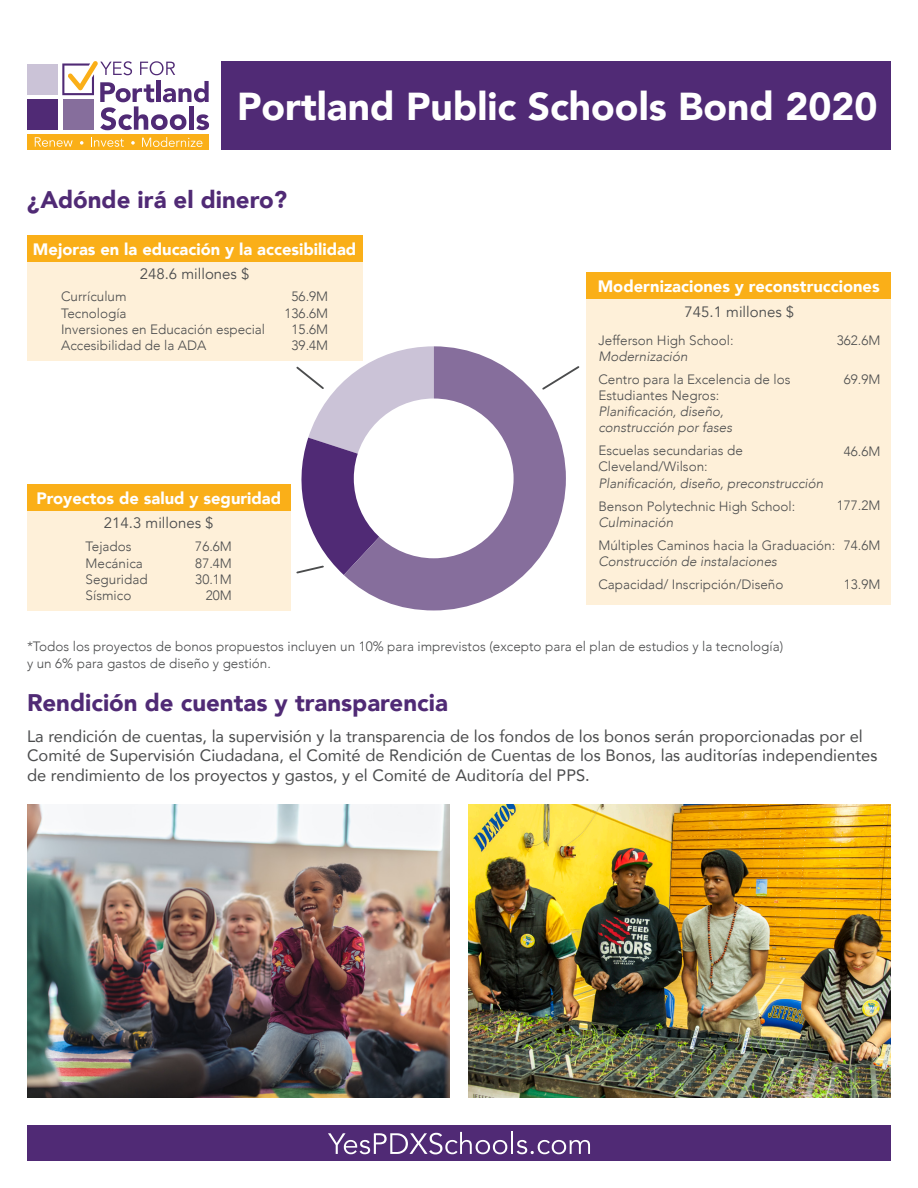
<style>
.page{position:relative;width:918px;height:1188px;background:#fff}
.page>*{position:absolute;margin:0;border:0;box-sizing:border-box;transform-origin:0 0}
.t1{font:900 38.85px "Avenir";color:#fff}
.t2{font:900 24px "Avenir";color:#502a75}
.t3{font:16.5px/19.8px "Avenir";color:#4b4c4d}
.t4{font:900 16.5px "Avenir";color:#fff}
.t5{font:15px "Avenir";color:#4b4c4d}
.t6{font:300 13.5px/16.2px "Avenir";color:#4b4c4d}
.s1{font-style:italic}
</style>
<div class="page">
<div style="left:27px;top:256px;width:335px;height:105px;background:#fef0d9"></div>
<div style="left:586px;top:288px;width:305px;height:316px;background:#fef0d9"></div>
<div style="left:27px;top:506px;width:264px;height:104px;background:#fef0d9"></div>
<svg style="left:62px;top:61px;width:147px;height:69px"></svg>
<div style="left:27px;top:64px;width:31px;height:30px;background:#cbc3d7"></div>
<div style="left:27px;top:99px;width:31px;height:31px;background:#502a75"></div>
<div style="left:63px;top:99px;width:31px;height:31px;background:#866e9c"></div>
<div style="left:27px;top:134px;width:182px;height:16px;background:#faaf18"></div>
<svg style="left:35px;top:137px;width:38px;height:10px"></svg>
<svg style="left:91px;top:137px;width:33px;height:10px"></svg>
<svg style="left:80px;top:141px;width:3px;height:4px"></svg>
<svg style="left:131px;top:141px;width:4px;height:4px"></svg>
<svg style="left:142px;top:137px;width:60px;height:10px"></svg>
<div style="left:221px;top:61px;width:670px;height:89px;background:#502a75"></div>
<div style="left:27px;top:1125px;width:864px;height:36px;background:#502a75"></div>
<svg style="left:328px;top:1132px;width:179px;height:22px"></svg>
<hr style="left:511px;top:1132px;width:2px;height:22px;background:#fff">
<svg style="left:517px;top:1140px;width:73px;height:14px"></svg>
<div style="left:586px;top:273px;width:305px;height:26px;background:#faaf18"></div>
<div style="left:27px;top:484px;width:264px;height:27px;background:#faaf18"></div>
<div style="left:27px;top:235px;width:335px;height:27px;background:#faaf18"></div>
<img style="left:27px;top:805px;width:423px;height:293px">
<img style="left:468px;top:805px;width:423px;height:293px">
<svg style="left:566px;top:366px;width:14px;height:10px"></svg>
<svg style="left:296px;top:366px;width:48px;height:209px"></svg>
<svg style="left:344px;top:346px;width:222px;height:264px;fill:#866e9c"></svg>
<div style="left:354px;top:399px;width:160px;height:159px;background:#fff;border-radius:50%"></div>
<p class="t1" style="left:237px;top:73px;width:642px">Portland Public Schools Bond 2020</p>
<p class="t2" style="left:27px;top:179px;width:262px">¿Adónde irá el dinero?</p>
<p class="t4" style="left:33px;top:235px;width:325px">Mejoras en la educación y la accesibilidad</p>
<p class="t5" style="left:140px;top:265px;width:111px">248.6 millones $</p>
<p class="t4" style="left:598px;top:272px;width:283px">Modernizaciones y reconstrucciones</p>
<p class="t6" style="left:61px;top:289px;width:67px">Currículum</p>
<p class="t6" style="left:61px;top:305px;width:67px">Tecnología</p>
<p class="t6" style="left:61px;top:321px;width:206px">Inversiones en Educación especial<br>Accesibilidad de la ADA</p>
<p class="t6" style="left:292px;top:289px;width:38px">56.9M</p>
<p class="t6" style="left:285px;top:305px;width:45px">136.6M</p>
<p class="t6" style="left:292px;top:321px;width:38px">15.6M</p>
<p class="t6" style="left:292px;top:337px;width:38px">39.4M</p>
<p class="t6" style="left:598px;top:332px;width:137px">Jefferson High School:<br><span class="s1">Modernización</span></p>
<p class="t6" style="left:598px;top:371px;width:194px">Centro para la Excelencia de los<br>Estudiantes Negros:<br><span class="s1">Planificación, diseño, construcción por fases</span></p>
<p class="t6" style="left:598px;top:443px;width:226px">Escuelas secundarias de<br>Cleveland/Wilson:<br><span class="s1">Planificación, diseño, preconstrucción</span></p>
<p class="t6" style="left:598px;top:498px;width:198px">Benson Polytechnic High School:<br><span class="s1">Culminación</span></p>
<p class="t6" style="left:598px;top:537px;width:238px">Múltiples Caminos hacia la Graduación:<br><span class="s1">Construcción de instalaciones</span></p>
<p class="t6" style="left:598px;top:576px;width:187px">Capacidad/ Inscripción/Diseño</p>
<p class="t5" style="left:685px;top:303px;width:111px">745.1 millones $</p>
<p class="t6" style="left:837px;top:332px;width:45px">362.6M</p>
<p class="t6" style="left:844px;top:372px;width:38px">69.9M</p>
<p class="t6" style="left:844px;top:443px;width:38px">46.6M</p>
<p class="t4" style="left:36px;top:484px;width:246px">Proyectos de salud y seguridad</p>
<p class="t6" style="left:837px;top:497px;width:45px">177.2M</p>
<p class="t6" style="left:844px;top:537px;width:38px">74.6M</p>
<p class="t6" style="left:844px;top:576px;width:38px">13.9M</p>
<p class="t5" style="left:104px;top:514px;width:111px">214.3 millones $</p>
<p class="t6" style="left:86px;top:539px;width:48px">Tejados</p>
<p class="t6" style="left:86px;top:555px;width:59px">Mecánica</p>
<p class="t6" style="left:86px;top:571px;width:64px">Seguridad</p>
<p class="t6" style="left:86px;top:587px;width:47px">Sísmico</p>
<p class="t6" style="left:195px;top:539px;width:38px;text-align:right">76.6M<br>87.4M<br>30.1M<br>20M</p>
<p class="t6" style="left:27px;top:639px;width:758px">*Todos los proyectos de bonos propuestos incluyen un 10% para imprevistos (excepto para el plan de estudios y la tecnología) y un 6% para gastos de diseño y gestión.</p>
<p class="t2" style="left:27px;top:682px;width:422px">Rendición de cuentas y transparencia</p>
<p class="t3" style="left:27px;top:726px;width:852px">La rendición de cuentas, la supervisión y la transparencia de los fondos de los bonos serán proporcionadas por el<br>Comité de Supervisión Ciudadana, el Comité de Rendición de Cuentas de los Bonos, las auditorías independientes de rendimiento de los proyectos y gastos, y el Comité de Auditoría del PPS.</p>
</div>
